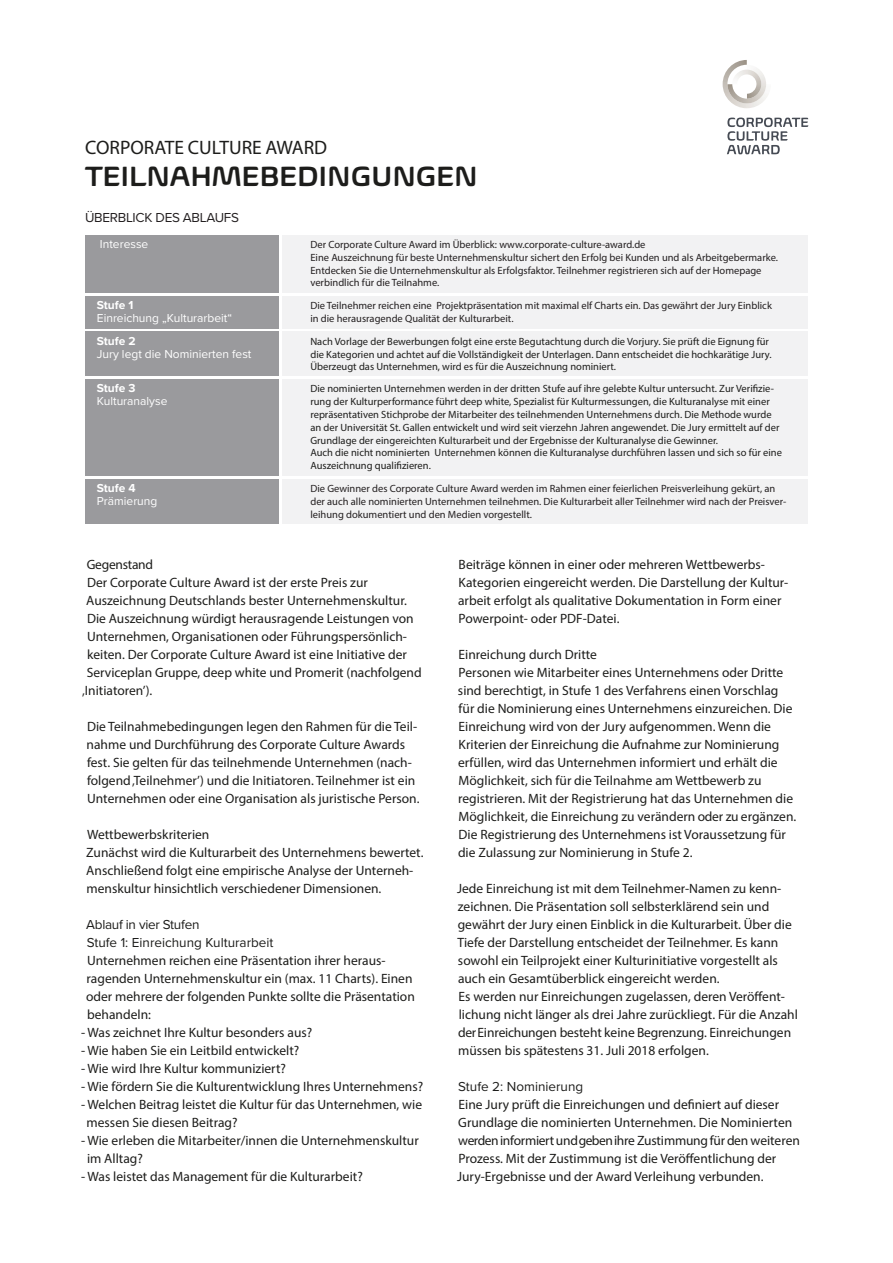
<style>
.page{position:relative;width:893px;height:1263px;background:#fff}
.page>*{position:absolute;margin:0;border:0;box-sizing:border-box;transform-origin:0 0}
.t1{font:600 28.5px "Biome Pro";letter-spacing:-.005em;color:#1d1d1b}
.t2{font:19.5px "Myriad Pro";color:#1d1d1b}
.t3{font:13.5px/18px "Myriad Pro";color:#1d1d1b}
.t4{font:13.5px "Proxima Nova";color:#1d1d1b}
.t5{font:13.5px "Proxima Nova";letter-spacing:-.02em;color:#231f20}
.t6{font:13.5px "Proxima Nova";letter-spacing:-.02em;color:#1d1d1b}
.t7{font:13.5px "Myriad Pro";letter-spacing:-.02em;color:#1d1d1b}
.t8{font:12px "Proxima Nova";color:#fff}
.t9{font:700 12px "Proxima Nova";color:#fff}
.t10{font:10.5px/12.9px "Myriad Pro";color:#1d1d1b}
.t11{font:10.5px/12.9px "Myriad Pro";color:#231f20}
</style>
<div class="page">
<div style="left:85px;top:235px;width:194px;height:58px;background:#9a9a9d"></div>
<div style="left:282px;top:235px;width:526px;height:58px;background:#f2f2f3"></div>
<div style="left:85px;top:296px;width:194px;height:32px;background:#9a9a9d"></div>
<div style="left:85px;top:331px;width:194px;height:45px;background:#9a9a9d"></div>
<div style="left:85px;top:380px;width:194px;height:96px;background:#9a9a9d"></div>
<div style="left:85px;top:479px;width:194px;height:45px;background:#9a9a9d"></div>
<div style="left:282px;top:296px;width:526px;height:32px;background:#f2f2f3"></div>
<div style="left:282px;top:331px;width:526px;height:45px;background:#f2f2f3"></div>
<div style="left:282px;top:380px;width:526px;height:96px;background:#f2f2f3"></div>
<div style="left:282px;top:479px;width:526px;height:45px;background:#f2f2f3"></div>
<svg style="left:722px;top:60px;width:87px;height:95px"></svg>
<img style="left:732px;top:70px;width:29px;height:29px">
<p class="t2" style="left:85px;top:135px;width:243px">CORPORATE CULTURE AWARD</p>
<p class="t1" style="left:85px;top:157px;width:394px">TEILNAHMEBEDINGUNGEN</p>
<p class="t5" style="left:85px;top:208px;width:155px">ÜBERBLICK DES ABLAUFS</p>
<p class="t8" style="left:100px;top:235px;width:50px">Interesse</p>
<p class="t11" style="left:310px;top:238px;width:337px">Der Corporate Culture Award im Überblick: www.corporate-culture-award.de</p>
<p class="t11" style="left:310px;top:251px;width:469px">Eine Auszeichnung für beste Unternehmenskultur sichert den Erfolg bei Kunden und als Arbeitgebermarke.<br>Entdecken Sie die Unternehmenskultur als Erfolgsfaktor. Teilnehmer registrieren sich auf der Homepage verbindlich für die Teilnahme.</p>
<p class="t11" style="left:310px;top:299px;width:463px">Die Teilnehmer reichen eine Projektpräsentation mit maximal elf Charts ein. Das gewährt der Jury Einblick in die herausragende Qualität der Kulturarbeit.</p>
<p class="t10" style="left:310px;top:335px;width:463px">Nach Vorlage der Bewerbungen folgt eine erste Begutachtung durch die Vorjury. Sie prüft die Eignung für die Kategorien und achtet auf die Vollständigkeit der Unterlagen. Dann entscheidet die hochkarätige Jury.<br>Überzeugt das Unternehmen, wird es für die Auszeichnung nominiert.</p>
<p class="t10" style="left:310px;top:382px;width:471px">Die nominierten Unternehmen werden in der dritten Stufe auf ihre gelebte Kultur untersucht. Zur Verifizie&shy;rung der Kulturperformance führt deep white, Spezialist für Kulturmessungen, die Kulturanalyse mit einer repräsentativen Stichprobe der Mitarbeiter des teilnehmenden Unternehmens durch. Die Methode wurde an der Universität St. Gallen entwickelt und wird seit vierzehn Jahren angewendet. Die Jury ermittelt auf der Grundlage der eingereichten Kulturarbeit und der Ergebnisse der Kulturanalyse die Gewinner.</p>
<p class="t10" style="left:310px;top:446px;width:473px">Auch die nicht nominierten Unternehmen können die Kulturanalyse durchführen lassen und sich so für eine<br>Auszeichnung qualifizieren.</p>
<p class="t11" style="left:310px;top:482px;width:477px">Die Gewinner des Corporate Culture Award werden im Rahmen einer feierlichen Preisverleihung gekürt, an der auch alle nominierten Unternehmen teilnehmen. Die Kulturarbeit aller Teilnehmer wird nach der Preisver&shy;leihung dokumentiert und den Medien vorgestellt.</p>
<p class="t9" style="left:97px;top:296px;width:38px">Stufe 1</p>
<p class="t8" style="left:97px;top:309px;width:137px">Einreichung „Kulturarbeit“</p>
<p class="t9" style="left:97px;top:332px;width:40px">Stufe 2</p>
<p class="t8" style="left:97px;top:345px;width:156px">Jury legt die Nominierten fest</p>
<p class="t9" style="left:97px;top:379px;width:40px">Stufe 3</p>
<p class="t8" style="left:97px;top:392px;width:72px">Kulturanalyse</p>
<p class="t9" style="left:97px;top:479px;width:40px">Stufe 4</p>
<p class="t8" style="left:97px;top:492px;width:62px">Prämierung</p>
<p class="t7" style="left:87px;top:556px;width:68px">Gegenstand</p>
<p class="t3" style="left:87px;top:573px;width:282px">Der Corporate Culture Award ist der erste Preis zur</p>
<p class="t3" style="left:86px;top:591px;width:322px">Auszeichnung Deutschlands bester Unternehmenskultur.</p>
<p class="t3" style="left:87px;top:609px;width:328px">Die Auszeichnung würdigt herausragende Leistungen von</p>
<p class="t3" style="left:87px;top:627px;width:321px">Unternehmen, Organisationen oder Führungspersönlich-</p>
<p class="t3" style="left:87px;top:645px;width:321px">keiten. Der Corporate Culture Award ist eine Initiative der</p>
<p class="t3" style="left:87px;top:663px;width:337px">Serviceplan Gruppe, deep white und Promerit (nachfolgend</p>
<p class="t3" style="left:82px;top:681px;width:72px">‚Initiatoren’).</p>
<p class="t3" style="left:87px;top:717px;width:334px">Die Teilnahmebedingungen legen den Rahmen für die Teil&shy;nahme und Durchführung des Corporate Culture Awards fest. Sie gelten für das teilnehmende Unternehmen (nach&shy;folgend ‚Teilnehmer’) und die Initiatoren. Teilnehmer ist ein Unternehmen oder eine Organisation als juristische Person.</p>
<p class="t3" style="left:87px;top:825px;width:124px">Wettbewerbskriterien</p>
<p class="t3" style="left:86px;top:843px;width:339px">Zunächst wird die Kulturarbeit des Unternehmens bewertet.<br>Anschließend folgt eine empirische Analyse der Unterneh&shy;menskultur hinsichtlich verschiedener Dimensionen.</p>
<p class="t6" style="left:86px;top:914px;width:115px">Ablauf in vier Stufen</p>
<p class="t4" style="left:87px;top:932px;width:188px">Stufe 1: Einreichung Kulturarbeit</p>
<p class="t3" style="left:86px;top:951px;width:330px">Unternehmen reichen eine Präsentation ihrer heraus&shy;ragenden Unternehmenskultur ein (max. 11 Charts). Einen oder mehrere der folgenden Punkte sollte die Präsentation behandeln:</p>
<p class="t3" style="left:81px;top:1023px;width:233px">- Was zeichnet Ihre Kultur besonders aus?</p>
<p class="t3" style="left:81px;top:1041px;width:220px">- Wie haben Sie ein Leitbild entwickelt?</p>
<p class="t3" style="left:81px;top:1059px;width:206px">- Wie wird Ihre Kultur kommuniziert?</p>
<p class="t3" style="left:81px;top:1077px;width:344px">- Wie fördern Sie die Kulturentwicklung Ihres Unternehmens?</p>
<p class="t3" style="left:87px;top:1095px;width:337px;text-indent:-6px">- Welchen Beitrag leistet die Kultur für das Unternehmen, wie messen Sie diesen Beitrag?</p>
<p class="t3" style="left:87px;top:1131px;width:333px;text-indent:-6px">- Wie erleben die Mitarbeiter/innen die Unternehmenskultur im Alltag?</p>
<p class="t3" style="left:81px;top:1167px;width:283px">- Was leistet das Management für die Kulturarbeit?</p>
<p class="t3" style="left:459px;top:555px;width:308px">Beiträge können in einer oder mehreren Wettbewerbs-</p>
<p class="t3" style="left:458px;top:573px;width:332px">Kategorien eingereicht werden. Die Darstellung der Kultur&shy;arbeit erfolgt als qualitative Dokumentation in Form einer<br>Powerpoint- oder PDF-Datei.</p>
<p class="t3" style="left:459px;top:645px;width:140px">Einreichung durch Dritte</p>
<p class="t3" style="left:458px;top:663px;width:340px">Personen wie Mitarbeiter eines Unternehmens oder Dritte sind berechtigt, in Stufe 1 des Verfahrens einen Vorschlag für die Nominierung eines Unternehmens einzureichen. Die Einreichung wird von der Jury aufgenommen. Wenn die Kriterien der Einreichung die Aufnahme zur Nominierung erfüllen, wird das Unternehmen informiert und erhält die Möglichkeit, sich für die Teilnahme am Wettbewerb zu registrieren. Mit der Registrierung hat das Unternehmen die Möglichkeit, die Einreichung zu verändern oder zu ergänzen.<br>Die Registrierung des Unternehmens ist Voraussetzung für die Zulassung zur Nominierung in Stufe 2.</p>
<p class="t3" style="left:457px;top:879px;width:336px">Jede Einreichung ist mit dem Teilnehmer-Namen zu kenn&shy;zeichnen. Die Präsentation soll selbsterklärend sein und gewährt der Jury einen Einblick in die Kulturarbeit. Über die Tiefe der Darstellung entscheidet der Teilnehmer. Es kann sowohl ein Teilprojekt einer Kulturinitiative vorgestellt als auch ein Gesamtüberblick eingereicht werden.</p>
<p class="t3" style="left:458px;top:987px;width:341px">Es werden nur Einreichungen zugelassen, deren Veröffent&shy;lichung nicht länger als drei Jahre zurückliegt. Für die Anzahl der Einreichungen besteht keine Begrenzung. Einreichungen müssen bis spätestens 31. Juli 2018 erfolgen.</p>
<p class="t4" style="left:458px;top:1076px;width:126px">Stufe 2: Nominierung</p>
<p class="t3" style="left:457px;top:1095px;width:344px">Eine Jury prüft die Einreichungen und definiert auf dieser Grundlage die nominierten Unternehmen. Die Nominierten werden informiert und geben ihre Zustimmung für den weiteren Prozess. Mit der Zustimmung ist die Veröffentlichung der Jury-Ergebnisse und der Award Verleihung verbunden.</p>
</div>
